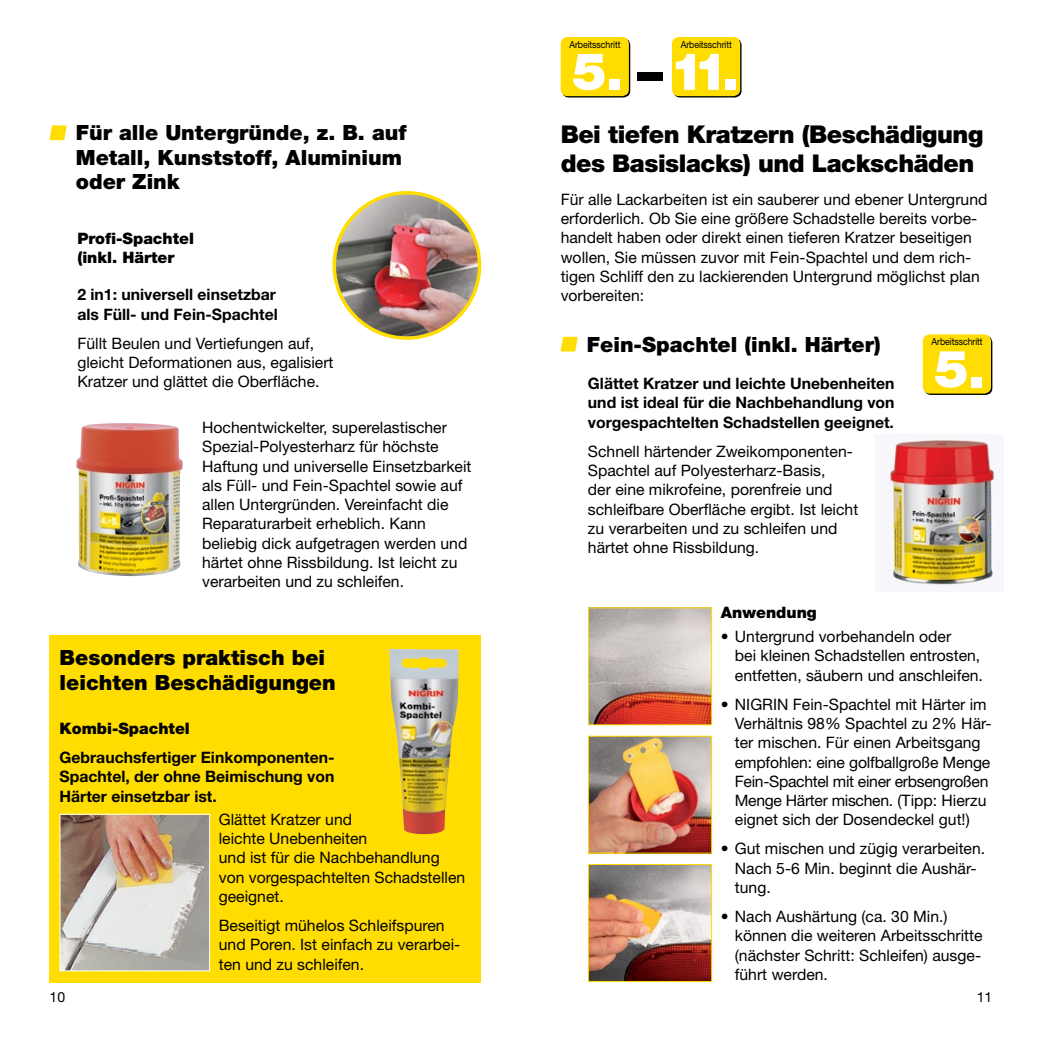
<style>
.page{position:relative;width:1042px;height:1042px;background:#fff}
.page>*{position:absolute;margin:0;border:0;box-sizing:border-box;transform-origin:0 0}
.t1{font:900 51.45px "Helvetica Neue";color:#fff}
.t2{font:900 24.5px/29.4px "Helvetica Neue";letter-spacing:-.02em;color:#000}
.t3{font:900 21px/24.5px "Helvetica Neue";color:#000}
.t4{font:15.75px/19.2px "Helvetica Neue LT Std";color:#000}
.t5{font:700 15.75px/19.2px "Helvetica Neue LT Std";color:#000;text-align:justify}
.t6{font:900 15.75px/19.2px "Helvetica Neue";color:#000}
.t7{font:14px "Helvetica Neue LT Std";color:#000}
.t8{font:9.8px "Helvetica Neue LT Std";letter-spacing:-.01em;color:#000;scale:.9 1}
.s1{color:#000}
</style>
<div class="page">
<img style="left:337px;top:193px;width:142px;height:144px">
<div style="left:332px;top:191px;width:149px;height:149px;border:4px solid #fd0;border-radius:50%"></div>
<svg style="left:49px;top:125px;width:18px;height:15px"></svg>
<img style="left:76px;top:423px;width:107px;height:153px">
<div style="left:50px;top:635px;width:431px;height:347px;background:#fd0"></div>
<img style="left:389px;top:649px;width:70px;height:186px">
<img style="left:62px;top:816px;width:146px;height:153px">
<div style="left:60px;top:814px;width:150px;height:157px;border:1px solid #fff"></div>
<img style="left:887px;top:435px;width:113px;height:152px">
<svg style="left:560px;top:337px;width:18px;height:14px"></svg>
<div style="left:562px;top:38px;width:68px;height:59px;border:2px solid #000;border-radius:6px"></div>
<div style="left:562px;top:38px;width:66px;height:57px;background:#fd0;border-radius:6px"></div>
<div style="left:561px;top:37px;width:68px;height:59px;border:2px solid #fd0;border-radius:6px"></div>
<div style="left:673px;top:38px;width:68px;height:59px;border:2px solid #000;border-radius:6px"></div>
<div style="left:673px;top:38px;width:66px;height:57px;background:#fd0;border-radius:6px"></div>
<div style="left:672px;top:37px;width:68px;height:59px;border:2px solid #fd0;border-radius:6px"></div>
<div style="left:924px;top:336px;width:68px;height:59px;border:2px solid #000;border-radius:6px"></div>
<div style="left:924px;top:336px;width:66px;height:56px;background:#fd0;border-radius:6px"></div>
<div style="left:923px;top:334px;width:68px;height:59px;border:2px solid #fd0;border-radius:6px"></div>
<img style="left:590px;top:609px;width:120px;height:114px">
<div style="left:588px;top:607px;width:124px;height:118px;border:1px solid #fd0"></div>
<img style="left:590px;top:738px;width:120px;height:113px">
<div style="left:588px;top:736px;width:124px;height:117px;border:1px solid #fd0"></div>
<img style="left:590px;top:866px;width:120px;height:114px">
<div style="left:588px;top:864px;width:124px;height:118px;border:1px solid #fd0"></div>
<p class="t8" style="left:569px;top:38px;width:58px">Arbeitsschritt</p>
<p class="t8" style="left:681px;top:38px;width:58px">Arbeitsschritt</p>
<h3 class="t3" style="left:76px;top:120px;width:332px">Für alle Untergründe, z. B. auf<br>Metall, Kunststoff, Aluminium oder Zink</h3>
<p class="t6" style="left:77px;top:229px;width:118px">Profi-Spachtel (inkl. Härter</p>
<p class="t5" style="left:77px;top:285px;width:202px">2 in1: universell einsetzbar als Füll- und Fein-Spachtel</p>
<p class="t4" style="left:77px;top:333px;width:258px">Füllt Beulen und Vertiefungen auf, gleicht Deformationen aus, egalisiert<br>Kratzer und glättet die Oberfläche.</p>
<p class="t4" style="left:202px;top:418px;width:271px">Hochentwickelter, superelastischer Spezial-Polyesterharz für höchste Haftung und universelle Einsetzbarkeit als Füll- und Fein-Spachtel sowie auf allen Untergründen. Vereinfacht die Reparaturarbeit erheblich. Kann beliebig dick aufgetragen werden und härtet ohne Rissbildung. Ist leicht zu verarbeiten und zu schleifen.</p>
<h3 class="t3" style="left:60px;top:645px;width:278px">Besonders praktisch bei leichten Beschädigungen</h3>
<p class="t6" style="left:60px;top:718px;width:132px">Kombi-Spachtel</p>
<p class="t5" style="left:60px;top:747px;width:276px">Gebrauchsfertiger Einkomponenten-Spachtel, der ohne Beimischung von Härter einsetzbar ist.</p>
<p class="t4" style="left:219px;top:809px;width:248px">Glättet Kratzer und<br>leichte Unebenheiten<br>und ist für die Nachbehandlung von vorgespachtelten Schadstellen geeignet.</p>
<p class="t4" style="left:219px;top:915px;width:243px">Beseitigt mühelos Schleifspuren und Poren. Ist einfach zu verarbei&shy;ten und zu schleifen.</p>
<h1 class="t1" style="left:572px;top:41px;width:168px">5. <span class="s1">–</span> 11.</h1>
<h2 class="t2" style="left:561px;top:119px;width:424px">Bei tiefen Kratzern (Beschädigung des Basislacks) und Lackschäden</h2>
<p class="t4" style="left:561px;top:189px;width:428px">Für alle Lackarbeiten ist ein sauberer und ebener Untergrund erforderlich. Ob Sie eine größere Schadstelle bereits vorbe&shy;handelt haben oder direkt einen tieferen Kratzer beseitigen wollen, Sie müssen zuvor mit Fein-Spachtel und dem rich&shy;tigen Schliff den zu lackierenden Untergrund möglichst plan vorbereiten:</p>
<h3 class="t3" style="left:587px;top:332px;width:295px">Fein-Spachtel (inkl. Härter)</h3>
<p class="t5" style="left:588px;top:373px;width:308px">Glättet Kratzer und leichte Unebenheiten und ist ideal für die Nachbehandlung von vorgespachtelten Schadstellen geeignet.</p>
<p class="t4" style="left:588px;top:441px;width:272px">Schnell härtender Zweikomponenten-Spachtel auf Polyesterharz-Basis,<br>der eine mikrofeine, porenfreie und schleifbare Oberfläche ergibt. Ist leicht zu verarbeiten und zu schleifen und härtet ohne Rissbildung.</p>
<p class="t8" style="left:931px;top:336px;width:58px">Arbeitsschritt</p>
<h1 class="t1" style="left:934px;top:338px;width:53px">5.</h1>
<p class="t6" style="left:721px;top:602px;width:97px">Anwendung</p>
<p class="t4" style="left:735px;top:626px;width:249px;text-indent:-14px">• Untergrund vorbehandeln oder<br>bei kleinen Schadstellen entrosten, entfetten, säubern und anschleifen.</p>
<p class="t4" style="left:735px;top:694px;width:258px;text-indent:-14px">• NIGRIN Fein-Spachtel mit Härter im Verhältnis 98% Spachtel zu 2% Här&shy;ter mischen. Für einen Arbeitsgang empfohlen: eine golfballgroße Menge Fein-Spachtel mit einer erbsengroßen Menge Härter mischen. (Tipp: Hierzu eignet sich der Dosendeckel gut!)</p>
<p class="t4" style="left:735px;top:839px;width:252px;text-indent:-14px">• Gut mischen und zügig verarbeiten.<br>Nach 5-6 Min. beginnt die Aushär&shy;tung.</p>
<p class="t4" style="left:735px;top:906px;width:249px;text-indent:-14px">• Nach Aushärtung (ca. 30 Min.) können die weiteren Arbeitsschritte (nächster Schritt: Schleifen) ausge&shy;führt werden.</p>
<p class="t7" style="left:50px;top:989px;width:17px">10</p>
<p class="t7" style="left:977px;top:989px;width:17px">11</p>
</div>
